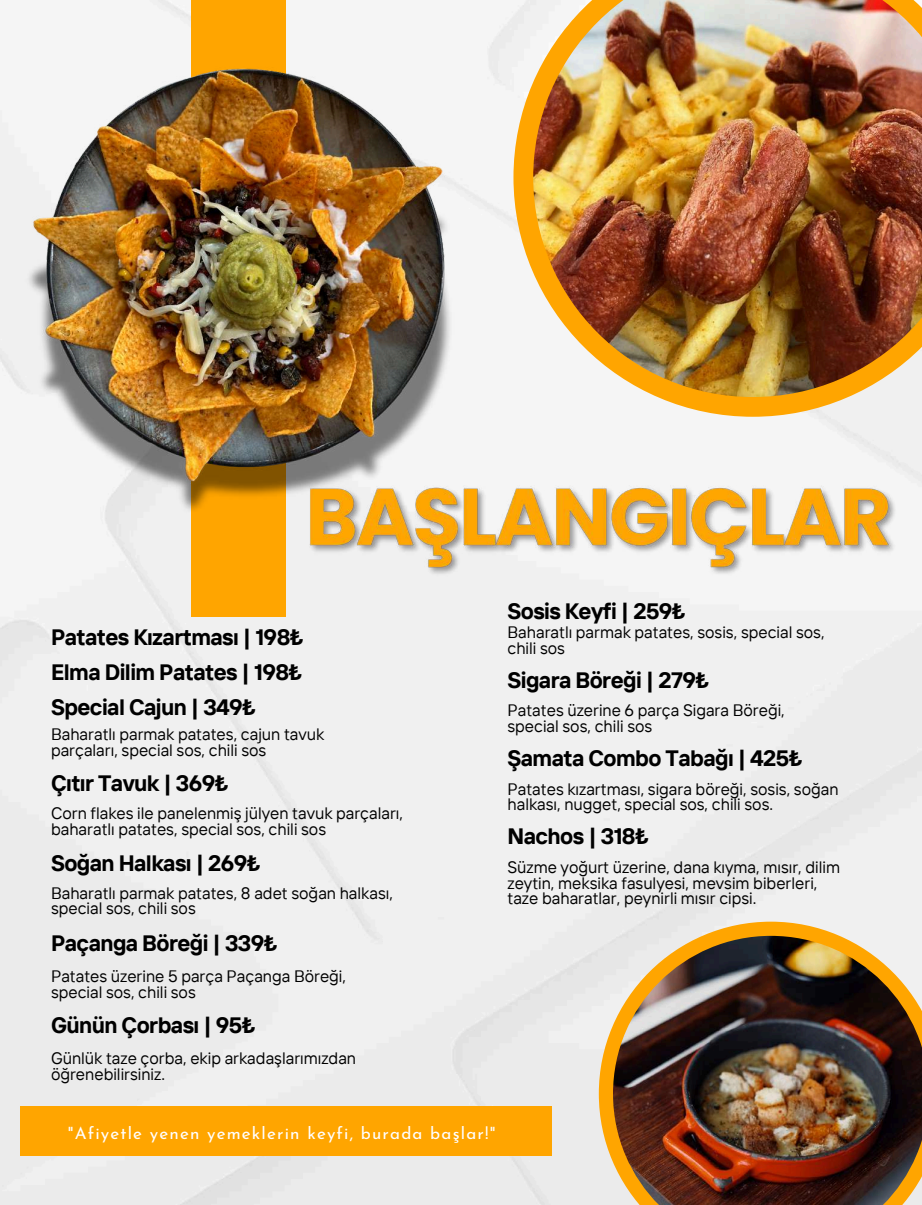
<style>
.page{position:relative;width:922px;height:1205px;background:#f0f0f0}
.page>*{position:absolute;margin:0;border:0;box-sizing:border-box;transform-origin:0 0}
.t1{font:700 22.25px/35.2px "TT Interphases";letter-spacing:-.025em;color:#000;text-align:justify}
.t2{font:17px "Josefin Sans";letter-spacing:.07em;color:#fff}
.t3{font:16.5px/16px "TT Interphases";color:#000}
</style>
<div class="page">
<div style="left:20px;top:1107px;width:531px;height:49px;background:#ffa500"></div>
<div style="left:191px;top:0;width:95px;height:616px;background:#ffa500"></div>
<svg style="left:513px;top:0;width:409px;height:417px;fill:#f5f1f0"></svg>
<img style="left:533px;top:0;width:389px;height:397px">
<img style="left:0;top:38px;width:483px;height:490px">
<svg style="left:599px;top:921px;width:323px;height:284px;fill:#f0ebeb"></svg>
<img style="left:613px;top:936px;width:309px;height:269px">
<img style="left:305px;top:461px;width:596px;height:119px">
<h1 class="t1" style="left:51px;top:618px;width:254px">Patates Kızartması | 198₺ Elma Dilim Patates | 198₺ Special Cajun | 349₺</h1>
<p class="t3" style="left:51px;top:726px;width:275px">Baharatlı parmak patates, cajun tavuk parçaları, special sos, chili sos</p>
<h1 class="t1" style="left:51px;top:765px;width:179px">Çıtır Tavuk | 369₺</h1>
<p class="t3" style="left:51px;top:804px;width:353px">Corn flakes ile panelenmiş jülyen tavuk parçaları, baharatlı patates, special sos, chili sos</p>
<h1 class="t1" style="left:51px;top:845px;width:211px">Soğan Halkası | 269₺</h1>
<p class="t3" style="left:51px;top:884px;width:343px">Baharatlı parmak patates, 8 adet soğan halkası, special sos, chili sos</p>
<h1 class="t1" style="left:51px;top:925px;width:228px">Paçanga Böreği | 339₺</h1>
<p class="t3" style="left:51px;top:968px;width:297px">Patates üzerine 5 parça Paçanga Böreği, special sos, chili sos</p>
<h1 class="t1" style="left:51px;top:1007px;width:206px">Günün Çorbası | 95₺</h1>
<p class="t3" style="left:51px;top:1050px;width:306px">Günlük taze çorba, ekip arkadaşlarımızdan öğrenebilirsiniz.</p>
<h1 class="t1" style="left:507px;top:592px;width:179px">Sosis Keyfi | 259₺</h1>
<p class="t3" style="left:507px;top:624px;width:319px">Baharatlı parmak patates, sosis, special sos, chili sos</p>
<h1 class="t1" style="left:507px;top:662px;width:203px">Sigara Böreği | 279₺</h1>
<p class="t3" style="left:507px;top:702px;width:279px">Patates üzerine 6 parça Sigara Böreği, special sos, chili sos</p>
<h1 class="t1" style="left:507px;top:740px;width:296px">Şamata Combo Tabağı | 425₺</h1>
<p class="t3" style="left:507px;top:780px;width:332px">Patates kızartması, sigara böreği, sosis, soğan halkası, nugget, special sos, chili sos.</p>
<h1 class="t1" style="left:507px;top:818px;width:143px">Nachos | 318₺</h1>
<p class="t3" style="left:507px;top:858px;width:334px">Süzme yoğurt üzerine, dana kıyma, mısır, dilim zeytin, meksika fasulyesi, mevsim biberleri, taze baharatlar, peynirli mısır cipsi.</p>
<p class="t2" style="left:68px;top:1126px;width:429px">"Afiyetle yenen yemeklerin keyfi, burada başlar!"</p>
</div>
